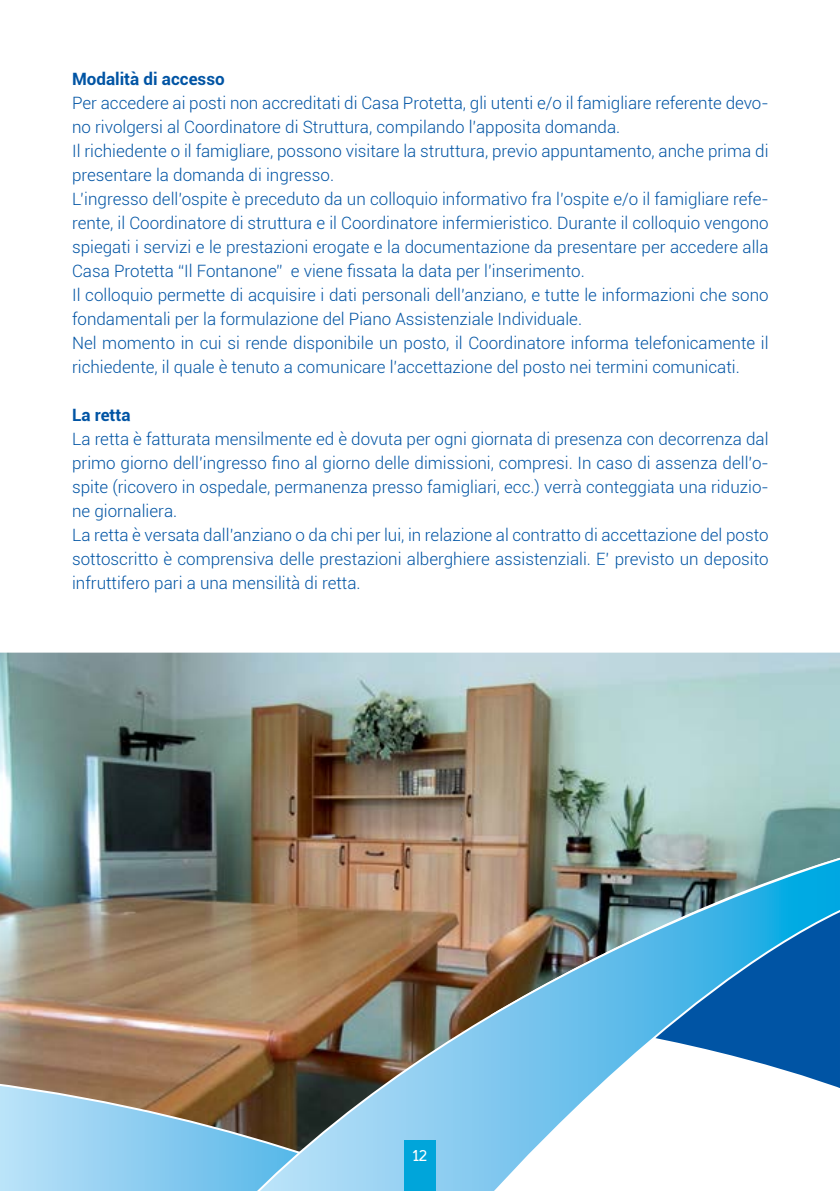
<style>
.page{position:relative;width:840px;height:1191px;background:#fff}
.page>*{position:absolute;margin:0;border:0;box-sizing:border-box;transform-origin:0 0}
.t1{font:300 17px/24px "Roboto";color:#0054a4}
.t2{font:700 17px "Roboto";color:#0054a4}
.t3{font:16px "Casper";color:#fff}
</style>
<div class="page">
<img style="left:0;top:652px;width:839px;height:428px">
<svg style="left:0;top:1080px;width:237px;height:111px;background:#98bbca"></svg>
<img style="left:237px;top:856px;width:602px;height:335px">
<div style="left:404px;top:1140px;width:31px;height:51px;background:#00a5da"></div>
<p class="t2" style="left:72px;top:67px;width:154px">Modalità di accesso</p>
<p class="t1" style="left:72px;top:90px;width:697px">Per accedere ai posti non accreditati di Casa Protetta, gli utenti e/o il famigliare referente devo&shy;no rivolgersi al Coordinatore di Struttura, compilando l’apposita domanda.<br>Il richiedente o il famigliare, possono visitare la struttura, previo appuntamento, anche prima di presentare la domanda di ingresso.<br>L’ingresso dell’ospite è preceduto da un colloquio informativo fra l’ospite e/o il famigliare refe&shy;rente, il Coordinatore di struttura e il Coordinatore infermieristico. Durante il colloquio vengono spiegati i servizi e le prestazioni erogate e la documentazione da presentare per accedere alla Casa Protetta “Il Fontanone” e viene fissata la data per l’inserimento.<br>Il colloquio permette di acquisire i dati personali dell’anziano, e tutte le informazioni che sono fondamentali per la formulazione del Piano Assistenziale Individuale.<br>Nel momento in cui si rende disponibile un posto, il Coordinatore informa telefonicamente il richiedente, il quale è tenuto a comunicare l’accettazione del posto nei termini comunicati.</p>
<p class="t2" style="left:72px;top:403px;width:60px">La retta</p>
<p class="t1" style="left:72px;top:426px;width:697px">La retta è fatturata mensilmente ed è dovuta per ogni giornata di presenza con decorrenza dal primo giorno dell’ingresso fino al giorno delle dimissioni, compresi. In caso di assenza dell’o&shy;spite (ricovero in ospedale, permanenza presso famigliari, ecc.) verrà conteggiata una riduzio&shy;ne giornaliera.<br>La retta è versata dall’anziano o da chi per lui, in relazione al contratto di accettazione del posto sottoscritto è comprensiva delle prestazioni alberghiere assistenziali. E’ previsto un deposito infruttifero pari a una mensilità di retta.</p>
<p class="t3" style="left:412px;top:1146px;width:16px">12</p>
</div>
